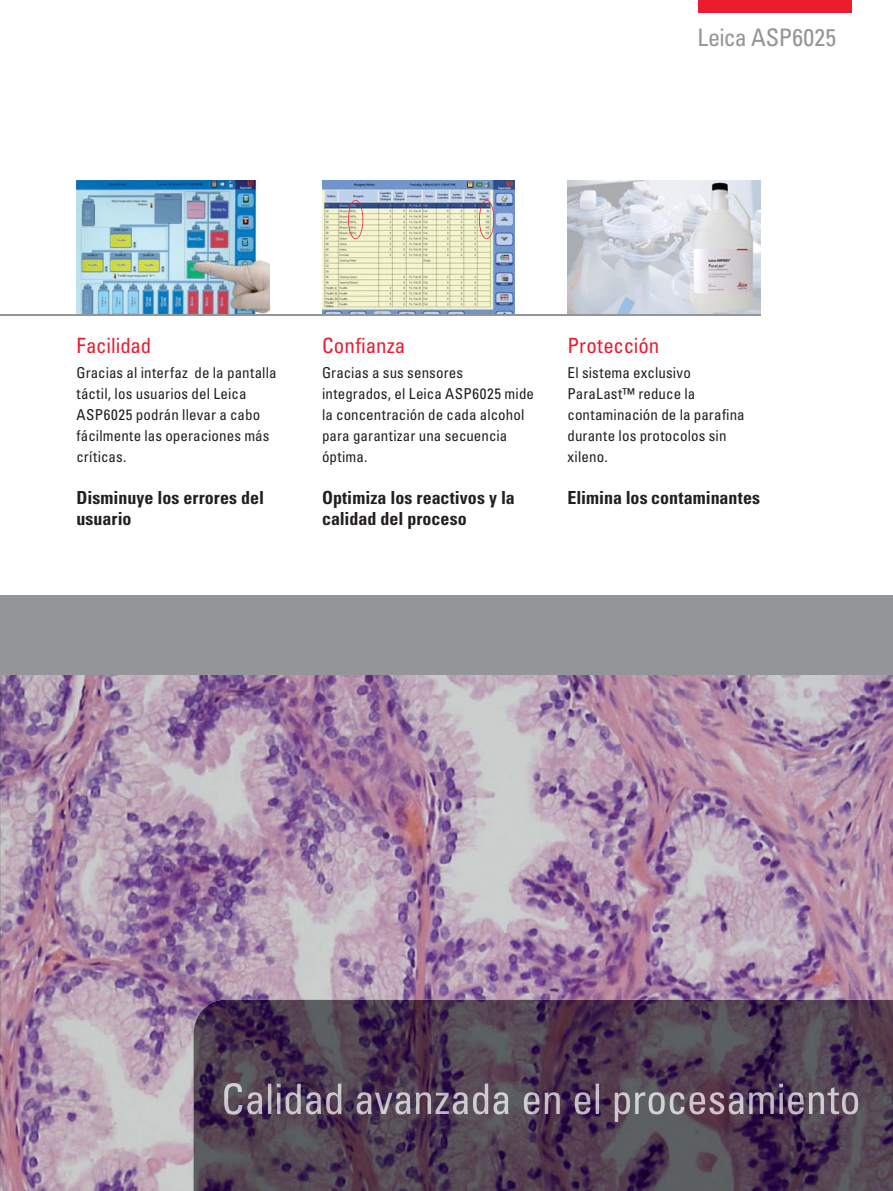
<style>
.page{position:relative;width:893px;height:1191px;background:#fff}
.page>*{position:absolute;margin:0;border:0;box-sizing:border-box;transform-origin:0 0}
.t1{font:condensed 24.15px "Univers";letter-spacing:-.005em;color:#939598}
.t2{font:condensed 21px "Univers";color:#ed1b2f}
.t3{font:700 condensed 18px/21px "Univers";color:#231f20}
.t4{font:condensed 15px/21px "Univers";letter-spacing:.01em;color:#231f20}
</style>
<div class="page">
<img style="left:567px;top:181px;width:193px;height:133px">
<img style="left:322px;top:181px;width:193px;height:133px">
<img style="left:0;top:675px;width:893px;height:515px">
<img style="left:77px;top:181px;width:192px;height:133px">
<svg style="left:348px;top:200px;width:15px;height:39px"></svg>
<svg style="left:479px;top:200px;width:15px;height:39px"></svg>
<div style="left:699px;top:0;width:153px;height:13px;background:#ed1b2f"></div>
<div style="left:0;top:595px;width:893px;height:80px;background:#939598"></div>
<hr style="left:0;top:314px;width:760px;height:2px;background:#939598">
<img style="left:193px;top:999px;width:700px;height:191px">
<img style="left:224px;top:1083px;width:634px;height:39px">
<img style="left:224px;top:1083px;width:281px;height:31px">
<h1 class="t1" style="left:697px;top:29px;width:140px">Leica ASP6025</h1>
<h2 class="t2" style="left:77px;top:337px;width:76px">Facilidad</h2>
<p class="t4" style="left:77px;top:363px;width:201px">Gracias al interfaz de la pantalla táctil, los usuarios del Leica<br>ASP6025 podrán llevar a cabo fácilmente las operaciones más críticas.</p>
<p class="t3" style="left:77px;top:489px;width:189px">Disminuye los errores del usuario</p>
<h2 class="t2" style="left:322px;top:337px;width:85px">Confianza</h2>
<p class="t4" style="left:322px;top:363px;width:214px">Gracias a sus sensores integrados, el Leica ASP6025 mide la concentración de cada alcohol para garantizar una secuencia óptima.</p>
<p class="t3" style="left:322px;top:489px;width:194px">Optimiza los reactivos y la calidad del proceso</p>
<h2 class="t2" style="left:567px;top:337px;width:93px">Protección</h2>
<p class="t4" style="left:567px;top:363px;width:179px">El sistema exclusivo<br>ParaLast™ reduce la contaminación de la parafina durante los protocolos sin xileno.</p>
<p class="t3" style="left:567px;top:489px;width:194px">Elimina los contaminantes</p>
</div>
